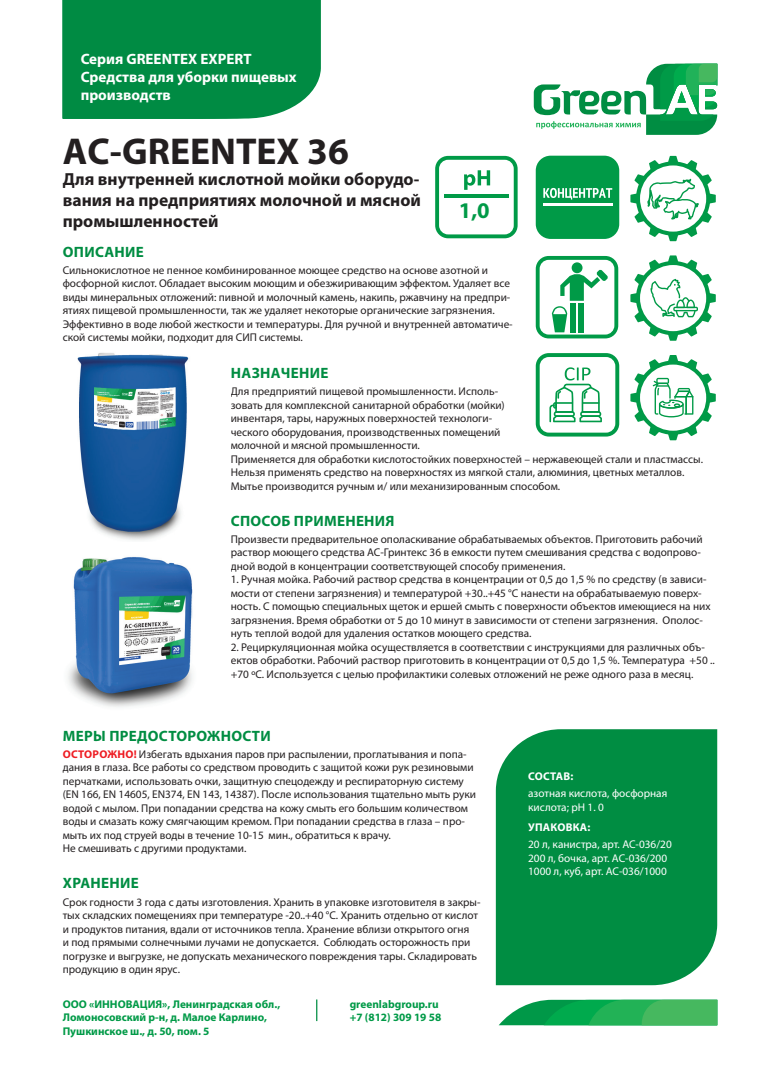
<style>
.page{position:relative;width:780px;height:1088px;background:#fff}
.page>*{position:absolute;margin:0;border:0;box-sizing:border-box;transform-origin:0 0}
.t1{font:700 37.5px "Myriad Pro";color:#231f20}
.t2{font:700 22.5px "Myriad Pro";color:#009a47}
.t3{font:700 17.5px/21px "Myriad Pro";color:#231f20;text-align:justify}
.t4{font:700 15px "Myriad Pro";letter-spacing:.02em;color:#008d42}
.t5{font:700 15px/18px "Myriad Pro";color:#fff}
.t6{font:11.25px/13.5px "Myriad Pro";color:#231f20}
.t7{font:700 11.25px/13.5px "Myriad Pro";color:#009a47}
.t8{font:11.25px/13.5px "Myriad Pro";color:#fff}
.t9{font:700 11.25px "Myriad Pro";letter-spacing:.02em;color:#fff}
.s1{font-weight:700;color:#ee1d23}
</style>
<div class="page">
<div style="left:63px;top:0;width:258px;height:119px;background:#008b43"></div>
<svg style="left:533px;top:64px;width:184px;height:71px"></svg>
<div style="left:496px;top:729px;width:221px;height:256px;background:#008d42"></div>
<svg style="left:316px;top:999px;width:1px;height:22px"></svg>
<svg style="left:435px;top:156px;width:82px;height:82px"></svg>
<img style="left:68px;top:557px;width:125px;height:150px">
<img style="left:77px;top:353px;width:112px;height:187px">
<svg style="left:499px;top:1000px;width:218px;height:25px;background:#31b360"></svg>
<svg style="left:535px;top:353px;width:84px;height:83px"></svg>
<div style="left:535px;top:156px;width:84px;height:83px;background:#009a47;border-radius:15px"></div>
<svg style="left:543px;top:188px;width:69px;height:12px"></svg>
<hr style="left:543px;top:204px;width:69px;height:2px;background:#fff">
<svg style="left:535px;top:256px;width:83px;height:82px"></svg>
<svg style="left:630px;top:156px;width:85px;height:85px"></svg>
<svg style="left:630px;top:255px;width:85px;height:86px"></svg>
<svg style="left:630px;top:355px;width:85px;height:85px"></svg>
<h3 class="t5" style="left:81px;top:49px;width:217px">Серия GREENTEX EXPERT<br>Средства для уборки пищевых производств</h3>
<h1 class="t1" style="left:63px;top:127px;width:287px">AС-GREENTEX 36</h1>
<h3 class="t3" style="left:63px;top:168px;width:359px">Для внутренней кислотной мойки оборудо&shy;вания на предприятиях молочной и мясной промышленностей</h3>
<h2 class="t2" style="left:459px;top:196px;width:32px">1,0</h2>
<h3 class="t4" style="left:63px;top:242px;width:82px">ОПИСАНИЕ</h3>
<p class="t6" style="left:63px;top:263px;width:451px">Сильнокислотное не пенное комбинированное моющее средство на основе азотной и фосфорной кислот. Обладает высоким моющим и обезжиривающим эффектом. Удаляет все виды минеральных отложений: пивной и молочный камень, накипь, ржавчину на предпри&shy;ятиях пищевой промышленности, так же удаляет некоторые органические загрязнения.<br>Эффективно в воде любой жесткости и температуры. Для ручной и внутренней автоматиче&shy;ской системы мойки, подходит для СИП системы.</p>
<h3 class="t4" style="left:231px;top:363px;width:99px">НАЗНАЧЕНИЕ</h3>
<p class="t6" style="left:231px;top:384px;width:474px">Для предприятий пищевой промышленности. Исполь-<br>зовать для комплексной санитарной обработки (мойки)<br>инвентаря, тары, наружных поверхностей технологи-<br>ческого оборудования, производственных помещений<br>молочной и мясной промышленности.<br>Применяется для обработки кислотостойких поверхностей – нержавеющей стали и пластмассы.<br>Нельзя применять средство на поверхностях из мягкой стали, алюминия, цветных металлов.<br>Мытье производится ручным и/ или механизированным способом.</p>
<h3 class="t4" style="left:231px;top:511px;width:165px">СПОСОБ ПРИМЕНЕНИЯ</h3>
<p class="t6" style="left:231px;top:532px;width:473px">Произвести предварительное ополаскивание обрабатываемых объектов. Приготовить рабочий раствор моющего средства АС-Гринтекс 36 в емкости путем смешивания средства с водопрово&shy;дной водой в концентрации соответствующей способу применения.</p>
<p class="t6" style="left:231px;top:572px;width:481px">1. Ручная мойка. Рабочий раствор средства в концентрации от 0,5 до 1,5 % по средству (в зависи&shy;мости от степени загрязнения) и температурой +30..+45 °С нанести на обрабатываемую поверх&shy;ность. С помощью специальных щеток и ершей смыть с поверхности объектов имеющиеся на них загрязнения. Время обработки от 5 до 10 минут в зависимости от степени загрязнения. Ополос&shy;нуть теплой водой для удаления остатков моющего средства.</p>
<p class="t6" style="left:231px;top:640px;width:485px">2. Рециркуляционная мойка осуществляется в соответствии с инструкциями для различных объ&shy;ектов обработки. Рабочий раствор приготовить в концентрации от 0,5 до 1,5 %. Температура +50 .. +70 ºС. Используется с целью профилактики солевых отложений не реже одного раза в месяц.</p>
<h3 class="t4" style="left:63px;top:726px;width:209px">МЕРЫ ПРЕДОСТОРОЖНОСТИ</h3>
<p class="t6" style="left:63px;top:747px;width:415px"><span class="s1">ОСТОРОЖНО!</span> Избегать вдыхания паров при распылении, проглатывания и попа&shy;дания в глаза. Все работы со средством проводить с защитой кожи рук резиновыми перчатками, использовать очки, защитную спецодежду и респираторную систему (EN 166, EN 14605, EN374, EN 143, 14387). После использования тщательно мыть руки водой с мылом. При попадании средства на кожу смыть его большим количеством воды и смазать кожу смягчающим кремом. При попадании средства в глаза – про&shy;мыть их под струей воды в течение 10-15 мин., обратиться к врачу.<br>Не смешивать с другими продуктами.</p>
<h3 class="t4" style="left:63px;top:873px;width:77px">ХРАНЕНИЕ</h3>
<p class="t6" style="left:63px;top:895px;width:419px">Срок годности 3 года с даты изготовления. Хранить в упаковке изготовителя в закры&shy;тых складских помещениях при температуре -20..+40 °С. Хранить отдельно от кислот и продуктов питания, вдали от источников тепла. Хранение вблизи открытого огня<br>и под прямыми солнечными лучами не допускается. Соблюдать осторожность при погрузке и выгрузке, не допускать механического повреждения тары. Складировать продукцию в один ярус.</p>
<p class="t7" style="left:63px;top:997px;width:219px">ООО «ИННОВАЦИЯ», Ленинградская обл.,<br>Ломоносовский р-н, д. Малое Карлино,<br>Пушкинское ш., д. 50, пом. 5</p>
<p class="t7" style="left:349px;top:997px;width:93px">greenlabgroup.ru +7 (812) 309 19 58</p>
<p class="t9" style="left:528px;top:769px;width:47px">СОСТАВ:</p>
<p class="t8" style="left:528px;top:786px;width:141px">азотная кислота, фосфорная кислота; рН 1. 0</p>
<p class="t9" style="left:528px;top:820px;width:64px">УПАКОВКА:</p>
<p class="t8" style="left:528px;top:837px;width:145px">20 л, канистра, арт. АС-036/20<br>200 л, бочка, арт. АС-036/200<br>1000 л, куб, арт. АС-036/1000</p>
</div>
